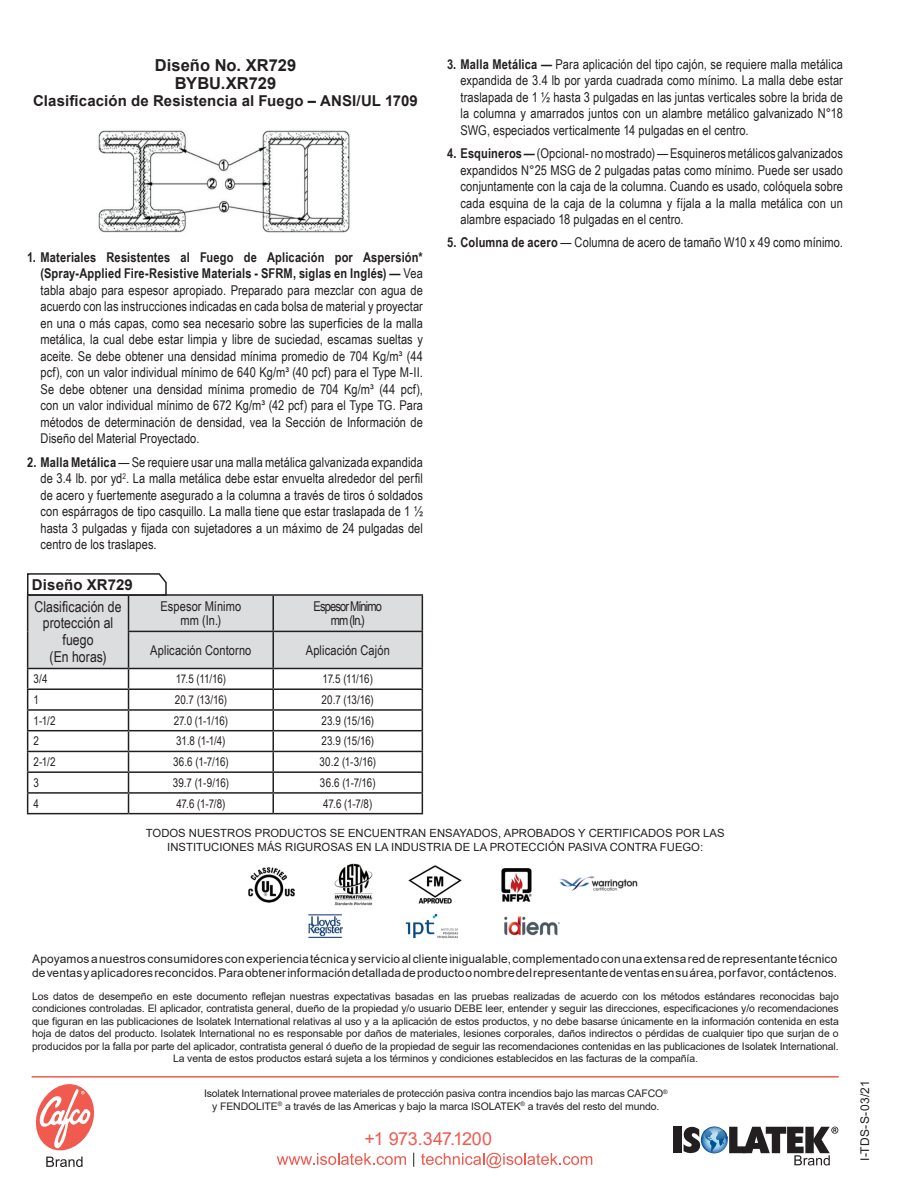
<style>
.page{position:relative;width:918px;height:1188px;background:#fff}
.page>*{position:absolute;margin:0;border:0;box-sizing:border-box;transform-origin:0 0}
.t1{font:17.85px "Arial";letter-spacing:-.015em;color:#f05a4f}
.t2{font:700 16.5px "Arial";color:#231f20}
.t3{font:700 15px "Arial";letter-spacing:.01em;color:#231f20}
.t4{font:15px/16.5px "Arial Narrow";letter-spacing:.005em;color:#231f20;text-align:center}
.t5{font:13.5px/16.5px "Arial Narrow";letter-spacing:.005em;color:#231f20;text-align:justify}
.t6{font:13.5px "Arial Narrow";letter-spacing:-.065em;color:#231f20}
.t7{font:12px/14.2px "Arial";letter-spacing:.01em;color:#231f20}
.t8{font:12px "Arial Narrow";letter-spacing:-.01em;color:#231f20}
.t9{font:11.25px/13.5px "Arial";color:#231f20;text-align:center}
.t10{font:10.5px/12.6px "Arial";letter-spacing:-.01em;color:#231f20;text-align:center}
.s1{font-weight:700}
</style>
<div class="page">
<img style="left:98px;top:130px;width:252px;height:103px">
<hr style="left:27px;top:813px;width:102px;height:1px;background:#231f20">
<hr style="left:129px;top:813px;width:144px;height:1px;background:#231f20">
<hr style="left:273px;top:813px;width:150px;height:1px;background:#231f20">
<svg style="left:26px;top:573px;width:397px;height:240px"></svg>
<hr style="left:32px;top:1076px;width:807px;height:2px;background:#f05a4f">
<svg style="left:277px;top:1153px;width:129px;height:12px"></svg>
<svg style="left:421px;top:1153px;width:171px;height:15px"></svg>
<svg style="left:413px;top:1153px;width:1px;height:14px"></svg>
<svg style="left:46px;top:1157px;width:37px;height:10px"></svg>
<svg style="left:35px;top:1084px;width:60px;height:67px"></svg>
<div style="left:673px;top:1127px;width:9px;height:26px;background:#231f20"></div>
<svg style="left:683px;top:1127px;width:155px;height:39px"></svg>
<img style="left:249px;top:867px;width:45px;height:35px">
<img style="left:334px;top:863px;width:39px;height:43px">
<img style="left:408px;top:866px;width:54px;height:38px">
<img style="left:559px;top:876px;width:79px;height:15px">
<img style="left:502px;top:869px;width:29px;height:32px">
<img style="left:308px;top:915px;width:35px;height:23px">
<img style="left:504px;top:916px;width:56px;height:20px">
<img style="left:405px;top:914px;width:52px;height:25px">
<p class="t2" style="left:155px;top:54px;width:143px">Diseño No. XR729</p>
<p class="t2" style="left:175px;top:71px;width:103px">BYBU.XR729</p>
<p class="t3" style="left:33px;top:90px;width:386px">Clasificación de Resistencia al Fuego – ANSI/UL 1709</p>
<p class="t5" style="left:40px;top:248px;width:384px;text-indent:-14px"><span class="s1">1. Materiales Resistentes al Fuego de Aplicación por Aspersión* (Spray-Applied Fire-Resistive Materials - SFRM, siglas en Inglés) —</span> Vea tabla abajo para espesor apropiado. Preparado para mezclar con agua de acuerdo con las instrucciones indicadas en cada bolsa de material y proyectar en una o más capas, como sea necesario sobre las superficies de la malla metálica, la cual debe estar limpia y libre de suciedad, escamas sueltas y aceite. Se debe obtener una densidad mínima promedio de 704 Kg/m³ (44 pcf), con un valor individual mínimo de 640 Kg/m³ (40 pcf) para el Type M-II.<br>Se debe obtener una densidad mínima promedio de 704 Kg/m³ (44 pcf), con un valor individual mínimo de 672 Kg/m³ (42 pcf) para el Type TG. Para métodos de determinación de densidad, vea la Sección de Información de Diseño del Material Proyectado.</p>
<p class="t5" style="left:40px;top:453px;width:384px;text-indent:-14px"><span class="s1">2. Malla Metálica</span> — Se requiere usar una malla metálica galvanizada expandida de 3.4 lb. por yd<sup>2</sup>. La malla metálica debe estar envuelta alrededor del perfil de acero y fuertemente asegurado a la columna a través de tiros ó soldados con espárragos de tipo casquillo. La malla tiene que estar traslapada de 1 ½ hasta 3 pulgadas y fijada con sujetadores a un máximo de 24 pulgadas del centro de los traslapes.</p>
<p class="t3" style="left:32px;top:574px;width:102px">Diseño XR729</p>
<p class="t4" style="left:35px;top:598px;width:88px">Clasificación de protección al fuego</p>
<p class="t4" style="left:50px;top:648px;width:58px">(En horas)</p>
<p class="t5" style="left:160px;top:597px;width:82px">Espesor Mínimo</p>
<p class="t5" style="left:180px;top:612px;width:42px">mm (In.)</p>
<p class="t6" style="left:314px;top:596px;width:70px">Espesor Mínimo</p>
<p class="t5" style="left:331px;top:612px;width:36px">mm (In.)</p>
<p class="t5" style="left:150px;top:641px;width:103px">Aplicación Contorno</p>
<p class="t5" style="left:306px;top:641px;width:86px">Aplicación Cajón</p>
<p class="t8" style="left:34px;top:670px;width:15px">3/4</p>
<p class="t8" style="left:176px;top:670px;width:52px">17.5 (11/16)</p>
<p class="t8" style="left:323px;top:670px;width:52px">17.5 (11/16)</p>
<p class="t8" style="left:34px;top:691px;width:7px">1</p>
<p class="t8" style="left:175px;top:691px;width:54px">20.7 (13/16)</p>
<p class="t8" style="left:322px;top:691px;width:54px">20.7 (13/16)</p>
<p class="t8" style="left:34px;top:712px;width:23px">1-1/2</p>
<p class="t8" style="left:174px;top:712px;width:56px">27.0 (1-1/16)</p>
<p class="t8" style="left:321px;top:712px;width:54px">23.9 (15/16)</p>
<p class="t8" style="left:34px;top:732px;width:7px">2</p>
<p class="t8" style="left:176px;top:732px;width:51px">31.8 (1-1/4)</p>
<p class="t8" style="left:321px;top:732px;width:54px">23.9 (15/16)</p>
<p class="t8" style="left:34px;top:753px;width:23px">2-1/2</p>
<p class="t8" style="left:173px;top:753px;width:57px">36.6 (1-7/16)</p>
<p class="t8" style="left:319px;top:753px;width:58px">30.2 (1-3/16)</p>
<p class="t8" style="left:34px;top:774px;width:7px">3</p>
<p class="t8" style="left:173px;top:774px;width:58px">39.7 (1-9/16)</p>
<p class="t8" style="left:320px;top:774px;width:57px">36.6 (1-7/16)</p>
<p class="t8" style="left:34px;top:795px;width:7px">4</p>
<p class="t8" style="left:176px;top:795px;width:51px">47.6 (1-7/8)</p>
<p class="t8" style="left:323px;top:795px;width:51px">47.6 (1-7/8)</p>
<p class="t5" style="left:460px;top:55px;width:384px;text-indent:-14px"><span class="s1">3. Malla Metálica —</span> Para aplicación del tipo cajón, se requiere malla metálica expandida de 3.4 lb por yarda cuadrada como mínimo. La malla debe estar traslapada de 1 ½ hasta 3 pulgadas en las juntas verticales sobre la brida de la columna y amarrados juntos con un alambre metálico galvanizado N°18<br>SWG, especiados verticalmente 14 pulgadas en el centro.</p>
<p class="t5" style="left:460px;top:145px;width:384px;text-indent:-14px"><span class="s1">4. Esquineros —</span> (Opcional- no mostrado) — Esquineros metálicos galvanizados expandidos N°25 MSG de 2 pulgadas patas como mínimo. Puede ser usado conjuntamente con la caja de la columna. Cuando es usado, colóquela sobre cada esquina de la caja de la columna y fíjala a la malla metálica con un alambre espaciado 18 pulgadas en el centro.</p>
<p class="t5" style="left:447px;top:234px;width:398px"><span class="s1">5. Columna de acero</span> — Columna de acero de tamaño W10 x 49 como mínimo.</p>
<p class="t9" style="left:146px;top:827px;width:580px">TODOS NUESTROS PRODUCTOS SE ENCUENTRAN ENSAYADOS, APROBADOS Y CERTIFICADOS POR LAS<br>INSTITUCIONES MÁS RIGUROSAS EN LA INDUSTRIA DE LA PROTECCIÓN PASIVA CONTRA FUEGO:</p>
<p class="t7" style="left:32px;top:952px;width:807px">Apoyamosanuestros consumidores conexperienciatécnicay servicioal clienteinigualable, complementadoconunaextensaredderepresentantetécnico deventasyaplicadoresreconcidos.Paraobtenerinformacióndetalladadeproductoonombredelrepresentantedeventasensuárea,porfavor,contáctenos.</p>
<p class="t10" style="left:32px;top:990px;width:808px">Los datos de desempeño en este documento reflejan nuestras expectativas basadas en las pruebas realizadas de acuerdo con los métodos estándares reconocidas bajo condiciones controladas. El aplicador, contratista general, dueño de la propiedad y/o usuario DEBE leer, entender y seguir las direcciones, especificaciones y/o recomendaciones que figuran en las publicaciones de Isolatek International relativas al uso y a la aplicación de estos productos, y no debe basarse únicamente en la información contenida en esta hoja de datos del producto. Isolatek International no es responsable por daños de materiales, lesiones corporales, daños indirectos o pérdidas de cualquier tipo que surjan de o producidos por la falla por parte del aplicador, contratista general ó dueño de la propiedad de seguir las recomendaciones contenidas en las publicaciones de Isolatek International.<br>La venta de estos productos estará sujeta a los términos y condiciones establecidos en las facturas de la compañía.</p>
<p class="t10" style="left:204px;top:1087px;width:465px">Isolatek International provee materiales de protección pasiva contra incendios bajo las marcas CAFCO<sup>® </sup>y FENDOLITE<sup>®</sup> a través de las Americas y bajo la marca ISOLATEK<sup>®</sup> a través del resto del mundo.</p>
<p class="t1" style="left:364px;top:1127px;width:129px">+1 973.347.1200</p>
<p class="t7" style="left:858px;top:1161px;width:82px;rotate:-90deg">I-TDS-S-03/21</p>
</div>
